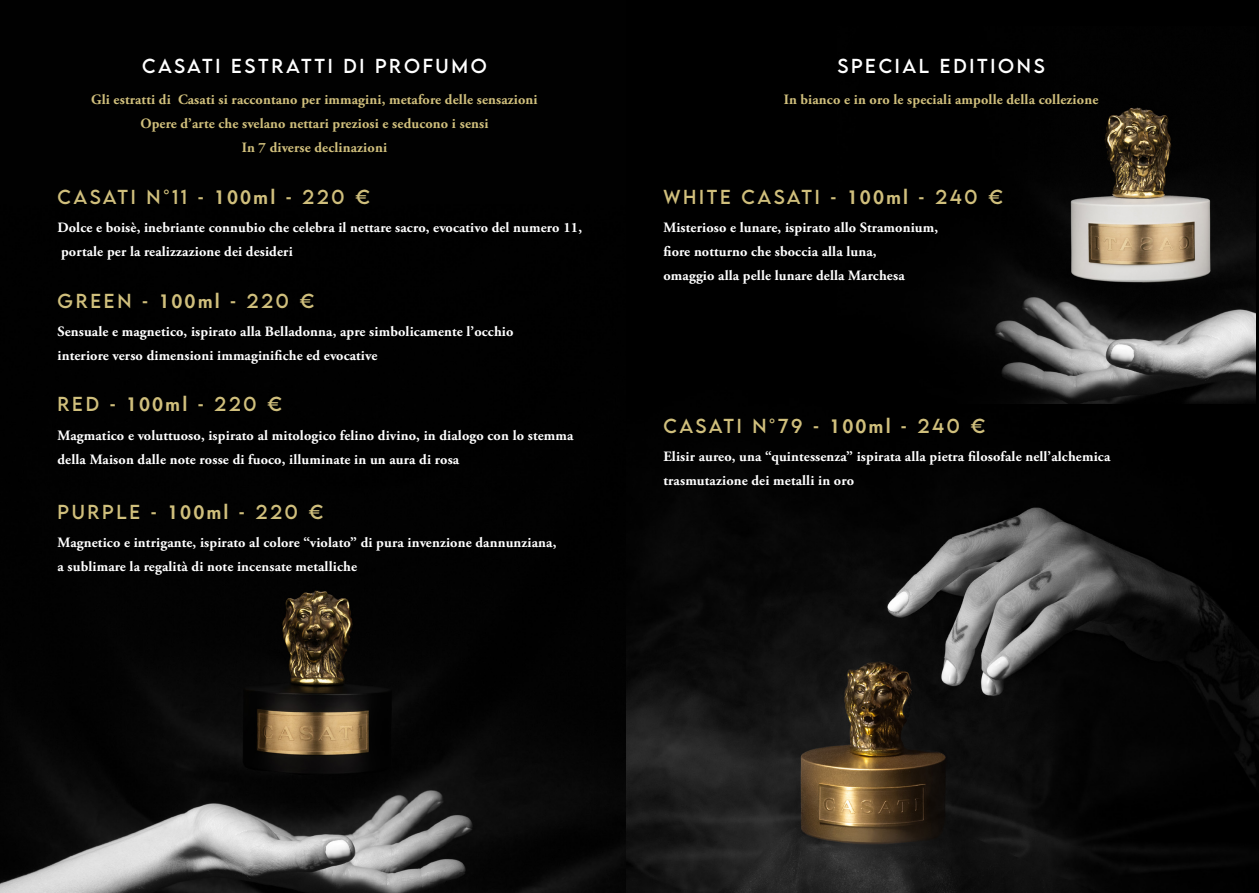
<style>
.page{position:relative;width:1259px;height:893px;background:#fff}
.page>*{position:absolute;margin:0;border:0;box-sizing:border-box;transform-origin:0 0}
.t1{font:18px "LEMONMILK";letter-spacing:.15em;color:#d0bf7c}
.t2{font:18px "LEMONMILK";letter-spacing:.15em;color:#fff}
.t3{font:700 14.25px "Adobe Garamond Pro";letter-spacing:.01em;color:#fff}
.t4{font:700 14.25px "Adobe Garamond Pro";letter-spacing:.01em;color:#d0bf7c}
.s1{font-family:"Futura Std";font-weight:800}
</style>
<div class="page">
<img style="left:0;top:0;width:626px;height:893px">
<div style="left:626px;top:0;width:633px;height:893px;background:#000"></div>
<img style="left:626px;top:232px;width:633px;height:661px">
<img style="left:837px;top:107px;width:418px;height:297px">
<p class="t2" style="left:142px;top:54px;width:346px">CASATI ESTRATTI DI PROFUMO</p>
<p class="t4" style="left:91px;top:91px;width:448px">Gli estratti di Casati si raccontano per immagini, metafore delle sensazioni</p>
<p class="t4" style="left:140px;top:115px;width:349px">Opere d’arte che svelano nettari preziosi e seducono i sensi</p>
<p class="t4" style="left:242px;top:139px;width:147px">In 7 diverse declinazioni</p>
<p class="t1" style="left:58px;top:185px;width:314px">CASATI N°11 <span class="s1">- 100ml -</span> 220 €</p>
<p class="t3" style="left:58px;top:220px;width:526px">Dolce e boisè, inebriante connubio che celebra il nettare sacro, evocativo del numero 11,</p>
<p class="t3" style="left:61px;top:244px;width:233px">portale per la realizzazione dei desideri</p>
<p class="t1" style="left:58px;top:289px;width:259px">GREEN <span class="s1">- 100ml -</span> 220 €</p>
<p class="t3" style="left:58px;top:323px;width:457px">Sensuale e magnetico, ispirato alla Belladonna, apre simbolicamente l’occhio</p>
<p class="t3" style="left:58px;top:347px;width:321px">interiore verso dimensioni immaginifiche ed evocative</p>
<p class="t1" style="left:58px;top:393px;width:226px">RED <span class="s1">- 100ml -</span> 220 €</p>
<p class="t3" style="left:58px;top:427px;width:517px">Magmatico e voluttuoso, ispirato al mitologico felino divino, in dialogo con lo stemma</p>
<p class="t3" style="left:58px;top:451px;width:403px">della Maison dalle note rosse di fuoco, illuminate in un aura di rosa</p>
<p class="t1" style="left:58px;top:500px;width:267px">PURPLE <span class="s1">- 100ml -</span> 220 €</p>
<p class="t3" style="left:58px;top:534px;width:500px">Magnetico e intrigante, ispirato al colore “violato” di pura invenzione dannunziana,</p>
<p class="t3" style="left:58px;top:558px;width:301px">a sublimare la regalità di note incensate metalliche</p>
<p class="t2" style="left:837px;top:54px;width:209px">SPECIAL EDITIONS</p>
<p class="t4" style="left:784px;top:91px;width:316px">In bianco e in oro le speciali ampolle della collezione</p>
<p class="t1" style="left:663px;top:185px;width:341px">WHITE CASATI <span class="s1">- 100ml -</span> 240 €</p>
<p class="t3" style="left:663px;top:219px;width:276px">Misterioso e lunare, ispirato allo Stramonium,</p>
<p class="t3" style="left:663px;top:243px;width:214px">fiore notturno che sboccia alla luna,</p>
<p class="t3" style="left:663px;top:267px;width:243px">omaggio alla pelle lunare della Marchesa</p>
<p class="t1" style="left:663px;top:414px;width:323px">CASATI N°79 <span class="s1">- 100ml -</span> 240 €</p>
<p class="t3" style="left:663px;top:448px;width:448px">Elisir aureo, una “quintessenza” ispirata alla pietra filosofale nell’alchemica</p>
<p class="t3" style="left:663px;top:472px;width:192px">trasmutazione dei metalli in oro</p>
</div>
